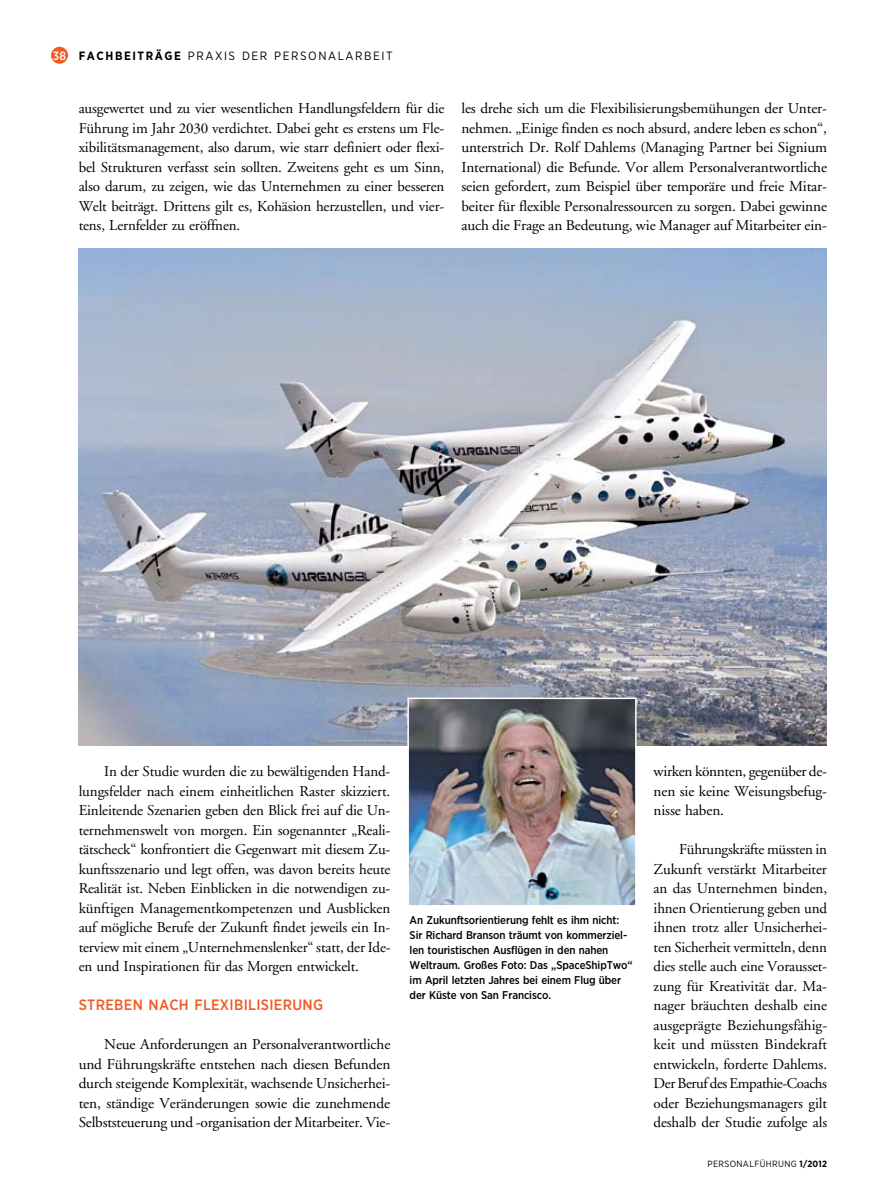
<style>
.page{position:relative;width:893px;height:1191px;background:#fff}
.page>*{position:absolute;margin:0;border:0;box-sizing:border-box;transform-origin:0 0}
.t1{font:15px/19.5px "Adobe Garamond";letter-spacing:-.01em;color:#000;text-align:justify}
.t2{font:500 15px "Gotham Narrow";letter-spacing:.02em;color:#f15a22}
.t3{font:12px "Gotham Narrow";letter-spacing:.13em;color:#000}
.t4{font:500 12px "Gotham Narrow";color:#fff}
.t5{font:500 11.25px/15px "Gotham Narrow";letter-spacing:-.01em;color:#000}
.t6{font:9px "Gotham Narrow";letter-spacing:.04em;color:#000}
.s1{font-weight:700}
</style>
<div class="page">
<div style="left:51px;top:47px;width:17px;height:17px;background:#f15a22;border-radius:50%"></div>
<img style="left:79px;top:248px;width:747px;height:498px">
<img style="left:410px;top:700px;width:224px;height:203px">
<div style="left:407px;top:697px;width:230px;height:209px;border:2px solid #fff"></div>
<p class="t4" style="left:53px;top:48px;width:15px">38</p>
<p class="t3" style="left:79px;top:48px;width:309px"><span class="s1">FACHBEITRÄGE</span> PRAXIS DER PERSONALARBEIT</p>
<p class="t1" style="left:79px;top:99px;width:367px">ausgewertet und zu vier wesentlichen Handlungsfeldern für die Führung im Jahr 2030 verdichtet. Dabei geht es erstens um Fle&shy;xibilitätsmanagement, also darum, wie starr definiert oder flexi&shy;bel Strukturen verfasst sein sollten. Zweitens geht es um Sinn, also darum, zu zeigen, wie das Unternehmen zu einer besseren Welt beiträgt. Drittens gilt es, Kohäsion herzustellen, und vier&shy;tens, Lernfelder zu eröffnen.</p>
<p class="t1" style="left:461px;top:99px;width:367px">les drehe sich um die Flexibilisierungsbemühungen der Unter&shy;nehmen. „Einige finden es noch absurd, andere leben es schon“, unterstrich Dr. Rolf Dahlems (Managing Partner bei Signium International) die Befunde. Vor allem Personalverantwortliche seien gefordert, zum Beispiel über temporäre und freie Mitar&shy;beiter für flexible Personalressourcen zu sorgen. Dabei gewinne auch die Frage an Bedeutung, wie Manager auf Mitarbeiter ein-</p>
<p class="t1" style="left:79px;top:762px;width:313px;text-indent:26px">In der Studie wurden die zu bewältigenden Hand&shy;lungsfelder nach einem einheitlichen Raster skizziert.<br>Einleitende Szenarien geben den Blick frei auf die Un&shy;ternehmenswelt von morgen. Ein sogenannter „Reali&shy;tätscheck“ konfrontiert die Gegenwart mit diesem Zu&shy;kunftsszenario und legt offen, was davon bereits heute Realität ist. Neben Einblicken in die notwendigen zu&shy;künftigen Managementkompetenzen und Ausblicken auf mögliche Berufe der Zukunft findet jeweils ein In&shy;terview mit einem „Unternehmenslenker“ statt, der Ide&shy;en und Inspirationen für das Morgen entwickelt.</p>
<p class="t2" style="left:79px;top:995px;width:149px">Streben nach Flexibili</p>
<p class="t2" style="left:261px;top:995px;width:62px">si erung</p>
<p class="t1" style="left:79px;top:1035px;width:313px;text-indent:26px">Neue Anforderungen an Personalverantwortliche und Führungskräfte entstehen nach diesen Befunden durch steigende Komplexität, wachsende Unsicherhei&shy;ten, ständige Veränderungen sowie die zunehmende Selbststeuerung und ‑organisation der Mitarbeiter. Vie-</p>
<p class="t5" style="left:410px;top:912px;width:225px">An Zukunftsorientierung fehlt es ihm nicht:<br>Sir Richard Branson träumt von kommerziel&shy;len touristischen Ausflügen in den nahen Weltraum. Großes Foto: Das „SpaceShipTwo“ im April letzten Jahres bei einem Flug über der Küste von San Francisco.</p>
<p class="t1" style="left:654px;top:762px;width:175px">wirken könnten, gegenüber de&shy;nen sie keine Weisungsbefug&shy;nisse haben.</p>
<p class="t1" style="left:654px;top:840px;width:175px;text-indent:26px">Führungskräfte müssten in Zukunft verstärkt Mitarbeiter an das Unternehmen binden, ihnen Orientierung geben und ihnen trotz aller Unsicherhei&shy;ten Sicherheit vermitteln, denn dies stelle auch eine Vorausset&shy;zung für Kreativität dar. Ma&shy;nager bräuchten deshalb eine ausgeprägte Beziehungsfähig&shy;keit und müssten Bindekraft entwickeln, forderte Dahlems.<br>Der Beruf des Empathie-Coachs oder Beziehungsmanagers gilt deshalb der Studie zufolge als</p>
<p class="t6" style="left:707px;top:1157px;width:121px">PERSONALFÜHRUNG <span class="s1">1/2012</span></p>
</div>
